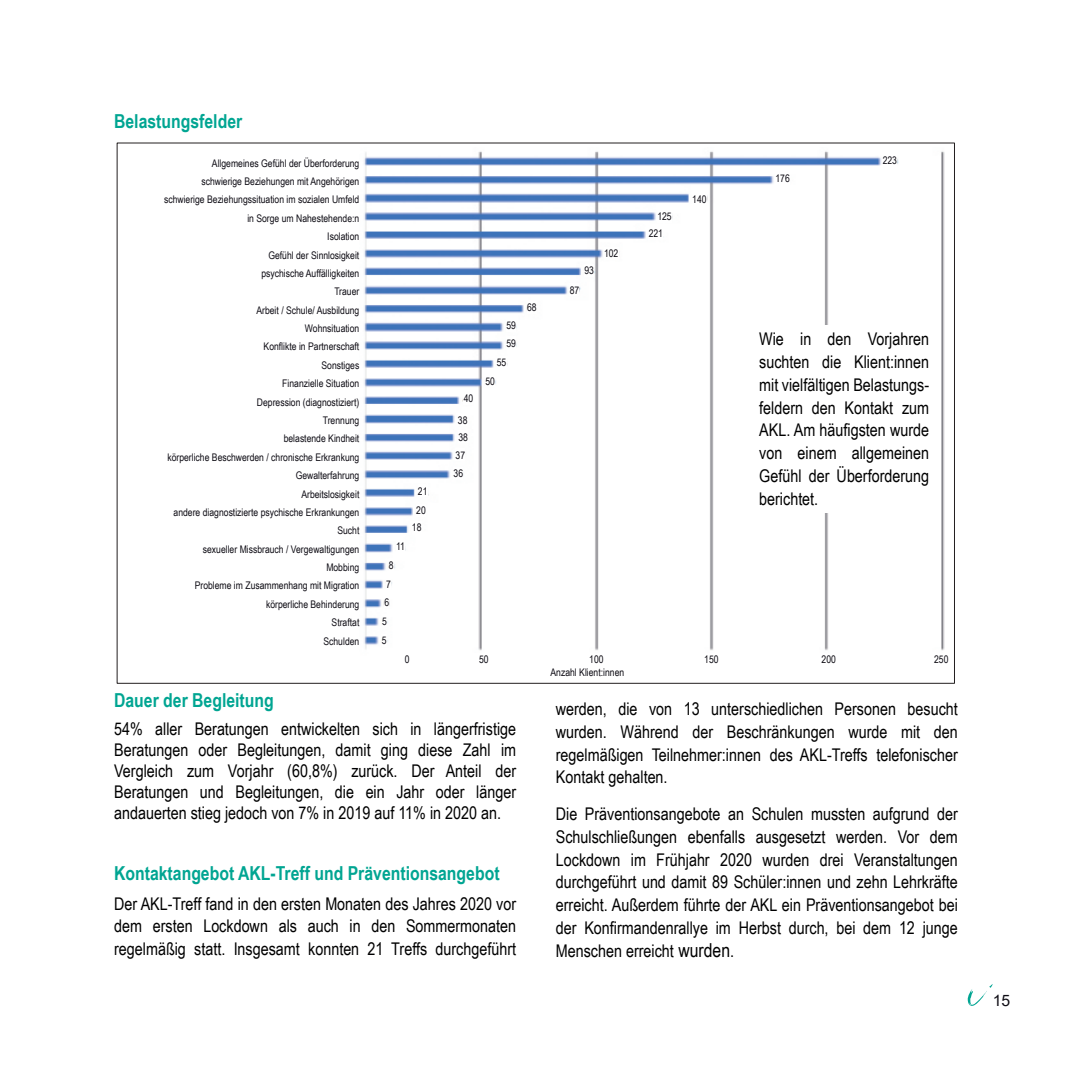
<style>
.page{position:relative;width:1072px;height:1072px;background:#fff}
.page>*{position:absolute;margin:0;border:0;box-sizing:border-box;transform-origin:0 0}
.t1{font:700 19.25px "Arial Narrow";color:#00a592}
.t2{font:17.5px/22.8px "Arial Narrow";color:#000001;text-align:justify}
.t3{font:15.75px "Arial";color:#0e0c14}
.t4{font:10.5px/18.4px "Arial Narrow";color:#0e0c14}
.s1{font-size:19.25px}
</style>
<div class="page">
<svg style="left:967px;top:984px;width:25px;height:22px"></svg>
<img style="left:364px;top:151px;width:581px;height:500px">
<div style="left:882px;top:154px;width:15px;height:12px;background:#fff"></div>
<div style="left:775px;top:172px;width:15px;height:12px;background:#fff"></div>
<div style="left:692px;top:193px;width:14px;height:12px;background:#fff"></div>
<div style="left:657px;top:210px;width:14px;height:12px;background:#fff"></div>
<div style="left:648px;top:228px;width:15px;height:12px;background:#fff"></div>
<div style="left:527px;top:301px;width:9px;height:12px;background:#fff"></div>
<div style="left:604px;top:247px;width:14px;height:12px;background:#fff"></div>
<div style="left:584px;top:264px;width:10px;height:12px;background:#fff"></div>
<div style="left:569px;top:284px;width:10px;height:12px;background:#fff"></div>
<div style="left:458px;top:431px;width:10px;height:12px;background:#fff"></div>
<div style="left:458px;top:414px;width:9px;height:12px;background:#fff"></div>
<div style="left:463px;top:392px;width:10px;height:12px;background:#fff"></div>
<div style="left:485px;top:375px;width:10px;height:12px;background:#fff"></div>
<div style="left:497px;top:356px;width:9px;height:12px;background:#fff"></div>
<div style="left:506px;top:319px;width:10px;height:12px;background:#fff"></div>
<div style="left:506px;top:337px;width:10px;height:12px;background:#fff"></div>
<div style="left:455px;top:448px;width:10px;height:13px;background:#fff"></div>
<div style="left:453px;top:467px;width:10px;height:12px;background:#fff"></div>
<div style="left:418px;top:484px;width:9px;height:12px;background:#fff"></div>
<div style="left:416px;top:504px;width:10px;height:12px;background:#fff"></div>
<div style="left:412px;top:521px;width:9px;height:12px;background:#fff"></div>
<div style="left:396px;top:540px;width:9px;height:12px;background:#fff"></div>
<hr style="left:389px;top:559px;width:4px;height:12px;background:#fff">
<div style="left:386px;top:578px;width:5px;height:12px;background:#fff"></div>
<div style="left:384px;top:596px;width:5px;height:12px;background:#fff"></div>
<div style="left:382px;top:615px;width:5px;height:12px;background:#fff"></div>
<hr style="left:382px;top:634px;width:4px;height:12px;background:#fff">
<div style="left:528px;top:468px;width:53px;height:56px;background:#fff"></div>
<div style="left:655px;top:439px;width:53px;height:57px;background:#fff"></div>
<div style="left:752px;top:325px;width:184px;height:188px;background:#fff"></div>
<p class="t1" style="left:114px;top:114px;width:130px">Belastungsfelder</p>
<p class="t4" style="left:164px;top:155px;width:197px;text-align:right">Allgemeines Gefühl der Überforderung<br>schwierige Beziehungen mit Angehörigen schwierige Beziehungssituation im sozialen Umfeld in Sorge um Nahestehende:n<br>Isolation<br>Gefühl der Sinnlosigkeit<br>psychische Auffälligkeiten<br>Trauer<br>Arbeit / Schule/ Ausbildung<br>Wohnsituation<br>Konflikte in Partnerschaft<br>Sonstiges<br>Finanzielle Situation<br>Depression (diagnostiziert)<br>Trennung<br>belastende Kindheit<br>körperliche Beschwerden / chronische Erkrankung<br>Gewalterfahrung<br>Arbeitslosigkeit<br>andere diagnostizierte psychische Erkrankungen<br>Sucht<br>sexueller Missbrauch / Vergewaltigungen<br>Mobbing<br>Probleme im Zusammenhang mit Migration körperliche Behinderung<br>Straftat<br>Schulden</p>
<p class="t4" style="left:882px;top:152px;width:16px">223</p>
<p class="t4" style="left:775px;top:170px;width:16px">176</p>
<p class="t4" style="left:692px;top:191px;width:16px">140</p>
<p class="t4" style="left:648px;top:209px;width:25px;line-height:17.2px;text-indent:9px">125<br>221</p>
<p class="t4" style="left:604px;top:245px;width:16px">102</p>
<p class="t4" style="left:584px;top:262px;width:11px">93</p>
<p class="t4" style="left:569px;top:282px;width:11px">87</p>
<p class="t4" style="left:527px;top:299px;width:11px">68</p>
<p class="t4" style="left:506px;top:317px;width:11px;line-height:17.5px">59<br>59</p>
<p class="t2" style="left:759px;top:329px;width:171px">Wie in den Vorjahren suchten die Klient:innen mit vielfältigen Belastungs&shy;feldern den Kontakt zum AKL. Am häufigsten wurde von einem allgemeinen Gefühl der Überforderung berichtet.</p>
<p class="t4" style="left:497px;top:354px;width:11px">55</p>
<p class="t4" style="left:485px;top:373px;width:11px">50</p>
<p class="t4" style="left:463px;top:390px;width:11px">40</p>
<p class="t4" style="left:458px;top:412px;width:11px">38</p>
<p class="t4" style="left:458px;top:429px;width:11px">38</p>
<p class="t4" style="left:453px;top:446px;width:13px;line-height:18.9px">37<br>36</p>
<p class="t4" style="left:416px;top:482px;width:13px;line-height:19.9px">21<br>20</p>
<p class="t4" style="left:412px;top:519px;width:11px">18</p>
<p class="t4" style="left:396px;top:538px;width:10px">11</p>
<p class="t4" style="left:389px;top:557px;width:6px">8</p>
<p class="t4" style="left:386px;top:575px;width:6px">7</p>
<p class="t4" style="left:384px;top:594px;width:6px">6</p>
<p class="t4" style="left:382px;top:612px;width:6px">5</p>
<p class="t4" style="left:382px;top:632px;width:6px">5</p>
<p class="t4" style="left:405px;top:651px;width:6px">0</p>
<p class="t4" style="left:479px;top:651px;width:11px">50</p>
<p class="t4" style="left:589px;top:651px;width:16px">100</p>
<p class="t4" style="left:704px;top:651px;width:16px">150</p>
<p class="t4" style="left:821px;top:651px;width:16px">200</p>
<p class="t4" style="left:934px;top:651px;width:16px">250</p>
<p class="t4" style="left:550px;top:664px;width:75px">Anzahl Klient:innen</p>
<p class="t1" style="left:114px;top:693px;width:161px">Dauer der Begleitung</p>
<p class="t2" style="left:114px;top:720px;width:403px;line-height:21px">54% aller Beratungen entwickelten sich in längerfristige Beratungen oder Begleitungen, damit ging diese Zahl im Vergleich zum Vorjahr (60,8%) zurück. Der Anteil der Beratungen und Begleitungen, die ein Jahr oder länger andauerten stieg jedoch von 7% in 2019 auf 11% in 2020 an.</p>
<p class="t1" style="left:114px;top:865px;width:387px">Kontaktangebot AKL-Treff und Präventionsangebot</p>
<p class="t2" style="left:114px;top:893px;width:403px">Der AKL-Treff fand in den ersten Monaten des Jahres 2020 vor dem ersten Lockdown als auch in den Sommermonaten regelmäßig statt. Insgesamt konnten 21 Treffs durchgeführt</p>
<p class="t2" style="left:556px;top:699px;width:403px">werden, die von 13 unterschiedlichen Personen besucht wurden. Während der Beschränkungen wurde mit den regelmäßigen Teilnehmer:innen des AKL-Treffs telefonischer Kontakt gehalten.</p>
<p class="t2" style="left:556px;top:804px;width:403px">Die Präventionsangebote an Schulen mussten aufgrund der Schulschließungen ebenfalls ausgesetzt werden. Vor dem Lockdown im Frühjahr 2020 wurden drei Veranstaltungen durchgeführt und damit 89 Schüler:innen und zehn Lehrkräfte erreicht. Außerdem führte der AKL ein Präventionsangebot bei der Konfirmandenrallye im Herbst durch, bei dem 12 junge Menschen erreicht <span class="s1">wurden</span>.</p>
<p class="t3" style="left:992px;top:994px;width:19px">15</p>
</div>
